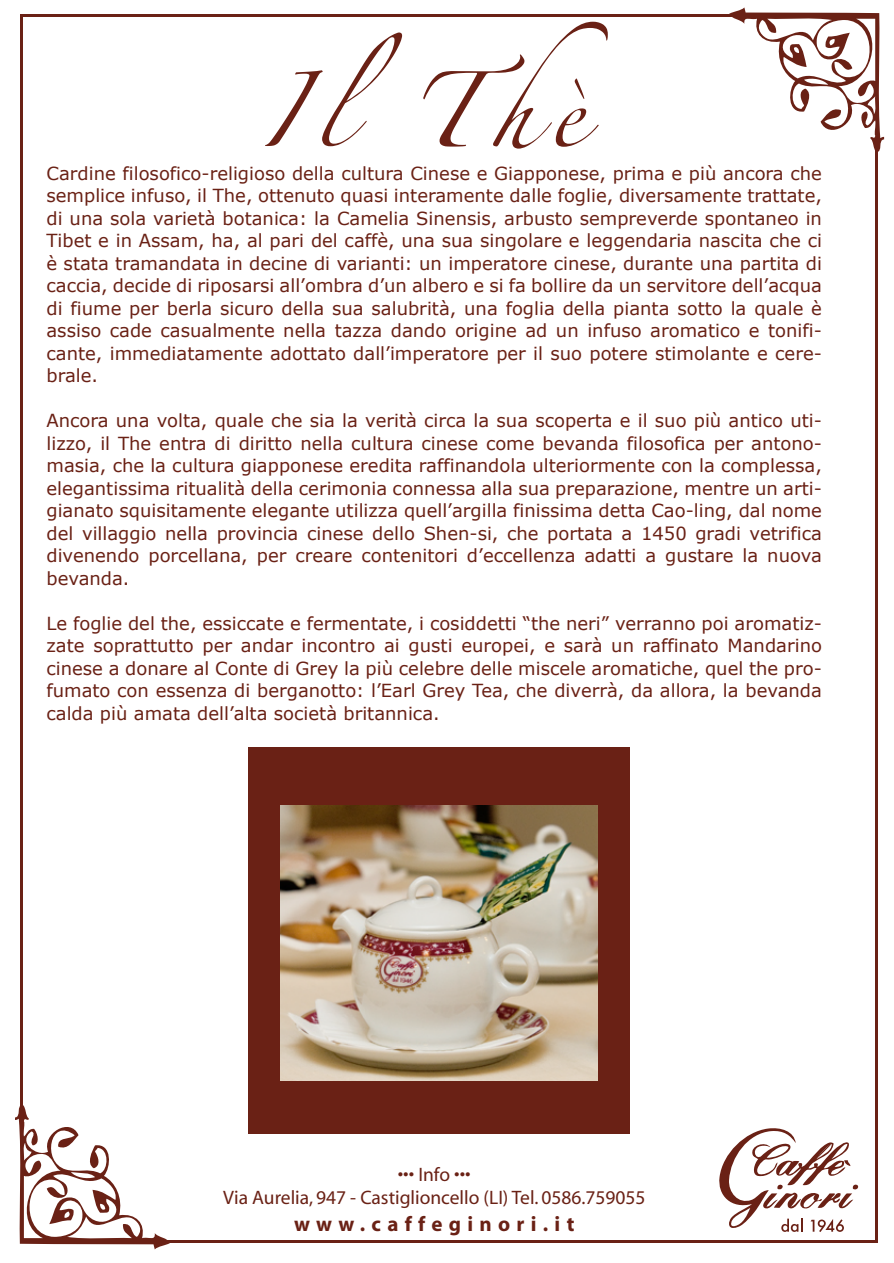
<style>
.page{position:relative;width:894px;height:1263px;background:#fff}
.page>*{position:absolute;margin:0;border:0;box-sizing:border-box;transform-origin:0 0}
.t1{font:700 21px "Myriad";letter-spacing:.3em;color:#6a2115}
.t2{font:19.5px/23.4px "Myriad";color:#6a2115;text-align:center}
.t3{font:18px/22.5px "Verdana";color:#6a2115;text-align:justify}
</style>
<div class="page">
<div style="left:248px;top:747px;width:382px;height:387px;background:#6a2115"></div>
<svg style="left:719px;top:1128px;width:140px;height:104px"></svg>
<svg style="left:15px;top:1105px;width:155px;height:144px"></svg>
<hr style="left:158px;top:1240px;width:720px;height:3px;background:#6a2115">
<hr style="left:20px;top:14px;width:724px;height:3px;background:#6a2115">
<hr style="left:875px;top:140px;width:3px;height:1103px;background:#6a2115">
<hr style="left:20px;top:15px;width:3px;height:1097px;background:#6a2115">
<svg style="left:729px;top:7px;width:156px;height:145px"></svg>
<svg style="left:265px;top:33px;width:137px;height:113px"></svg>
<svg style="left:423px;top:22px;width:185px;height:127px"></svg>
<img style="left:281px;top:805px;width:317px;height:275px">
<p class="t3" style="left:46px;top:162px;width:777px">Cardine filosofico-religioso della cultura Cinese e Giapponese, prima e più ancora che semplice infuso, il The, ottenuto quasi interamente dalle foglie, diversamente trattate, di una sola varietà botanica: la Camelia Sinensis, arbusto sempreverde spontaneo in Tibet e in Assam, ha, al pari del caffè, una sua singolare e leggendaria nascita che ci è stata tramandata in decine di varianti: un imperatore cinese, durante una partita di caccia, decide di riposarsi all’ombra d’un albero e si fa bollire da un servitore dell’acqua di fiume per berla sicuro della sua salubrità, una foglia della pianta sotto la quale è assiso cade casualmente nella tazza dando origine ad un infuso aromatico e tonifi&shy;cante, immediatamente adottato dall’imperatore per il suo potere stimolante e cere&shy;brale.</p>
<p class="t3" style="left:46px;top:410px;width:777px">Ancora una volta, quale che sia la verità circa la sua scoperta e il suo più antico uti&shy;lizzo, il The entra di diritto nella cultura cinese come bevanda filosofica per antono&shy;masia, che la cultura giapponese eredita raffinandola ulteriormente con la complessa, elegantissima ritualità della cerimonia connessa alla sua preparazione, mentre un arti&shy;gianato squisitamente elegante utilizza quell’argilla finissima detta Cao-ling, dal nome del villaggio nella provincia cinese dello Shen-si, che portata a 1450 gradi vetrifica divenendo porcellana, per creare contenitori d’eccellenza adatti a gustare la nuova bevanda.</p>
<p class="t3" style="left:46px;top:612px;width:777px">Le foglie del the, essiccate e fermentate, i cosiddetti “the neri” verranno poi aromatiz&shy;zate soprattutto per andar incontro ai gusti europei, e sarà un raffinato Mandarino cinese a donare al Conte di Grey la più celebre delle miscele aromatiche, quel the pro&shy;fumato con essenza di berganotto: l’Earl Grey Tea, che diverrà, da allora, la bevanda calda più amata dell’alta società britannica.</p>
<p class="t2" style="left:223px;top:1163px;width:424px">••• Info •••<br>Via Aurelia, 947 - Castiglioncello (LI) Tel. 0586.759055</p>
<p class="t1" style="left:294px;top:1213px;width:282px">www.caffeginori.it</p>
</div>
